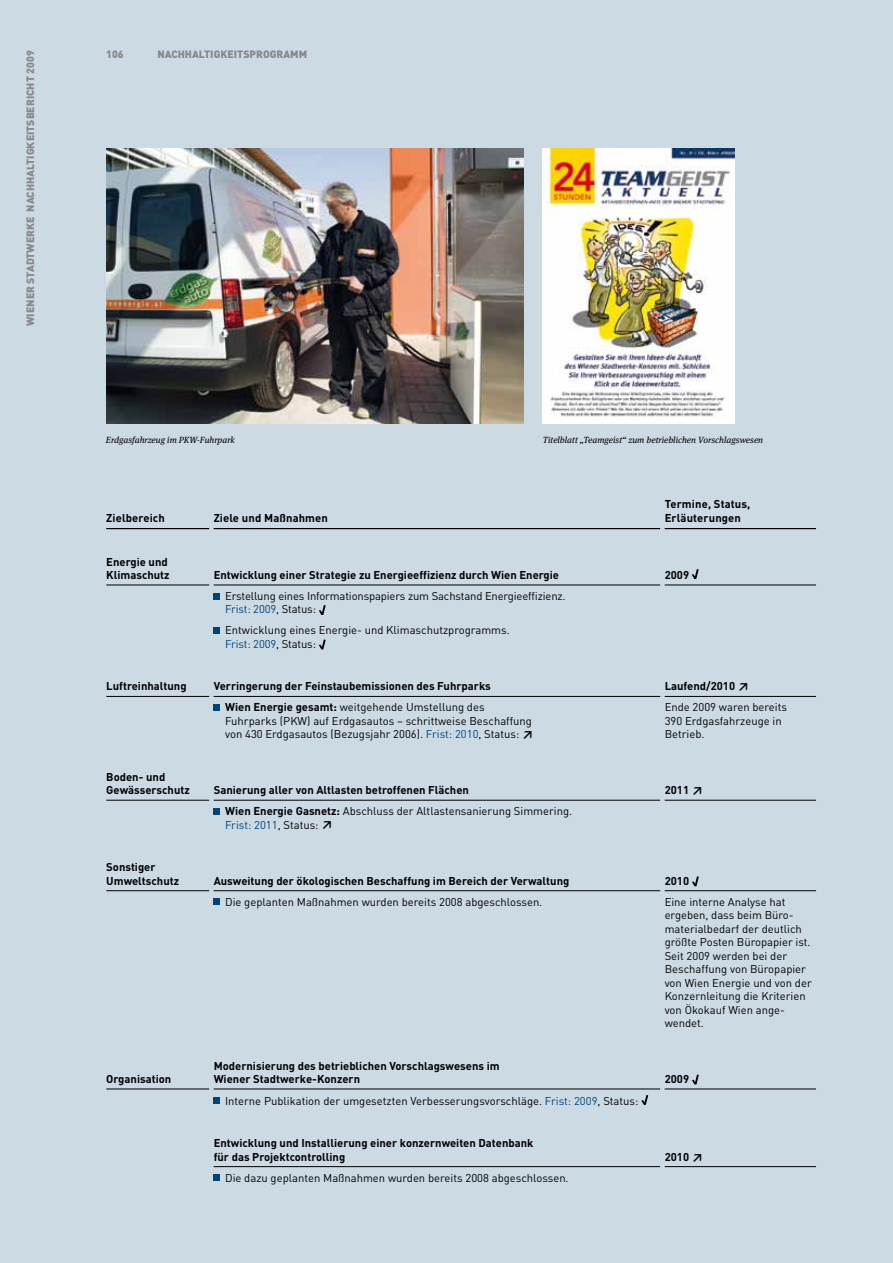
<style>
.page{position:relative;width:893px;height:1263px;background:#ccdae4}
.page>*{position:absolute;margin:0;border:0;box-sizing:border-box;transform-origin:0 0}
.t1{font:11.25px/13.5px "FFDIN";color:#000}
.t2{font:700 11.25px/13.5px "FFDIN";color:#000}
.t3{font:900 10.5px "FFDIN";color:#87888a}
.t4{font:italic 9px "Meta Serif Pro";color:#000}
.s1{color:#00447a}
.s2{font-weight:700}
</style>
<div class="page">
<hr style="left:106px;top:528px;width:103px;height:1px;background:#000">
<hr style="left:214px;top:528px;width:446px;height:1px;background:#000">
<hr style="left:665px;top:528px;width:151px;height:1px;background:#000">
<hr style="left:214px;top:585px;width:446px;height:1px;background:#000">
<hr style="left:665px;top:585px;width:151px;height:1px;background:#000">
<hr style="left:106px;top:696px;width:103px;height:1px;background:#000">
<hr style="left:214px;top:696px;width:446px;height:1px;background:#000">
<hr style="left:665px;top:696px;width:151px;height:1px;background:#000">
<hr style="left:106px;top:800px;width:103px;height:1px;background:#000">
<hr style="left:214px;top:800px;width:446px;height:1px;background:#000">
<hr style="left:665px;top:800px;width:151px;height:1px;background:#000">
<hr style="left:106px;top:890px;width:103px;height:1px;background:#000">
<hr style="left:214px;top:890px;width:446px;height:1px;background:#000">
<hr style="left:665px;top:890px;width:151px;height:1px;background:#000">
<hr style="left:106px;top:1089px;width:103px;height:1px;background:#000">
<hr style="left:214px;top:1089px;width:446px;height:1px;background:#000">
<hr style="left:665px;top:1089px;width:151px;height:1px;background:#000">
<hr style="left:214px;top:1166px;width:446px;height:1px;background:#000">
<hr style="left:665px;top:1166px;width:151px;height:1px;background:#000">
<hr style="left:106px;top:585px;width:103px;height:1px;background:#000">
<svg style="left:692px;top:569px;width:7px;height:10px"></svg>
<svg style="left:214px;top:593px;width:6px;height:6px"></svg>
<svg style="left:319px;top:605px;width:7px;height:10px"></svg>
<div style="left:214px;top:627px;width:6px;height:7px;background:#00447a"></div>
<svg style="left:319px;top:639px;width:7px;height:10px"></svg>
<div style="left:214px;top:704px;width:6px;height:7px;background:#00447a"></div>
<svg style="left:214px;top:808px;width:6px;height:6px"></svg>
<svg style="left:692px;top:876px;width:7px;height:10px"></svg>
<div style="left:214px;top:898px;width:6px;height:7px;background:#00447a"></div>
<svg style="left:692px;top:1074px;width:7px;height:10px"></svg>
<svg style="left:214px;top:1098px;width:6px;height:6px"></svg>
<svg style="left:641px;top:1095px;width:7px;height:10px"></svg>
<div style="left:214px;top:1174px;width:6px;height:7px;background:#00447a"></div>
<img style="left:543px;top:149px;width:192px;height:275px">
<img style="left:106px;top:148px;width:418px;height:276px">
<p class="t3" style="left:23px;top:326px;width:277px;rotate:-90deg">WIENER STADTWERKE NACHHALTIGKEITSBERICHT 2009</p>
<p class="t3" style="left:157px;top:47px;width:151px">NACHHALTIGKEITSPROGRAMM</p>
<p class="t3" style="left:106px;top:47px;width:19px">106</p>
<p class="t4" style="left:106px;top:433px;width:130px">Erdgasfahrzeug im PKW-Fuhrpark</p>
<p class="t4" style="left:543px;top:433px;width:222px">Titelblatt „Teamgeist“ zum betrieblichen Vorschlagswesen</p>
<p class="t2" style="left:106px;top:511px;width:60px">Zielbereich</p>
<p class="t2" style="left:214px;top:511px;width:116px">Ziele und Maßnahmen</p>
<p class="t2" style="left:665px;top:497px;width:87px">Termine, Status,<br>Erläuterungen</p>
<p class="t2" style="left:106px;top:554px;width:65px">Energie und<br>Klimaschutz</p>
<p class="t2" style="left:214px;top:568px;width:347px">Entwicklung einer Strategie zu Energieeffizienz durch Wien Energie</p>
<p class="t2" style="left:665px;top:568px;width:26px">2009</p>
<p class="t1" style="left:225px;top:589px;width:342px">Erstellung eines Informationspapiers zum Sachstand Energieeffizienz.<br><span class="s1">Frist: 2009</span>, Status:</p>
<p class="t1" style="left:225px;top:623px;width:286px">Entwicklung eines Energie- und Klimaschutzprogramms.<br><span class="s1">Frist: 2009</span>, Status:</p>
<p class="t2" style="left:106px;top:679px;width:82px">Luftreinhaltung</p>
<p class="t2" style="left:214px;top:679px;width:279px">Verringerung der Feinstaubemissionen des Fuhrparks</p>
<p class="t2" style="left:665px;top:679px;width:86px">Laufend/2010 ≥</p>
<p class="t1" style="left:225px;top:700px;width:310px"><span class="s2">Wien Energie gesamt:</span> weitgehende Umstellung des<br>Fuhrparks (Pkw) auf Erdgasautos – schrittweise Beschaffung von 430 Erdgasautos (Bezugsjahr 2006). <span class="s1">Frist: 2010</span>, Status: <span class="s2">≥</span></p>
<p class="t1" style="left:665px;top:700px;width:124px">Ende 2009 waren bereits<br>390 Erdgasfahrzeuge in<br>Betrieb.</p>
<p class="t2" style="left:106px;top:770px;width:85px">Boden- und<br>Gewässerschutz</p>
<p class="t2" style="left:214px;top:783px;width:257px">Sanierung aller von Altlasten betroffenen Flächen</p>
<p class="t2" style="left:665px;top:783px;width:40px">2011 ≥</p>
<p class="t1" style="left:225px;top:804px;width:349px"><span class="s2">Wien Energie Gasnetz:</span> Abschluss der Altlastensanierung Simmering.<br><span class="s1">Frist: 2011</span>, Status: <span class="s2">≥</span></p>
<p class="t2" style="left:106px;top:860px;width:74px">Sonstiger<br>Umweltschutz</p>
<p class="t2" style="left:106px;top:1072px;width:67px">Organisation</p>
<p class="t2" style="left:214px;top:874px;width:357px">Ausweitung der ökologischen Beschaffung im Bereich der Verwaltung</p>
<p class="t2" style="left:665px;top:874px;width:26px">2010</p>
<p class="t1" style="left:225px;top:895px;width:319px">Die geplanten Maßnahmen wurden bereits 2008 abgeschlossen.</p>
<p class="t1" style="left:665px;top:895px;width:149px">Eine interne Analyse hat ergeben, dass beim Büro&shy;materialbedarf der deutlich größte Posten Büropapier ist.<br>Seit 2009 werden bei der<br>Beschaffung von Büropapier von Wien Energie und von der<br>Konzernleitung die Kriterien von Ökokauf Wien ange&shy;wendet.</p>
<p class="t2" style="left:214px;top:1058px;width:287px">Modernisierung des betrieblichen Vorschlagswesens im<br>Wiener Stadtwerke-Konzern</p>
<p class="t1" style="left:225px;top:1094px;width:415px">Interne Publikation der umgesetzten Verbesserungsvorschläge. <span class="s1">Frist: 2009</span>, Status:</p>
<p class="t2" style="left:214px;top:1136px;width:321px">Entwicklung und Installierung einer konzernweiten Datenbank für das Projektcontrolling</p>
<p class="t1" style="left:225px;top:1171px;width:345px">Die dazu geplanten Maßnahmen wurden bereits 2008 abgeschlossen.</p>
<p class="t2" style="left:665px;top:1072px;width:26px">2009</p>
<p class="t2" style="left:665px;top:1149px;width:40px">2010 ≥</p>
</div>
